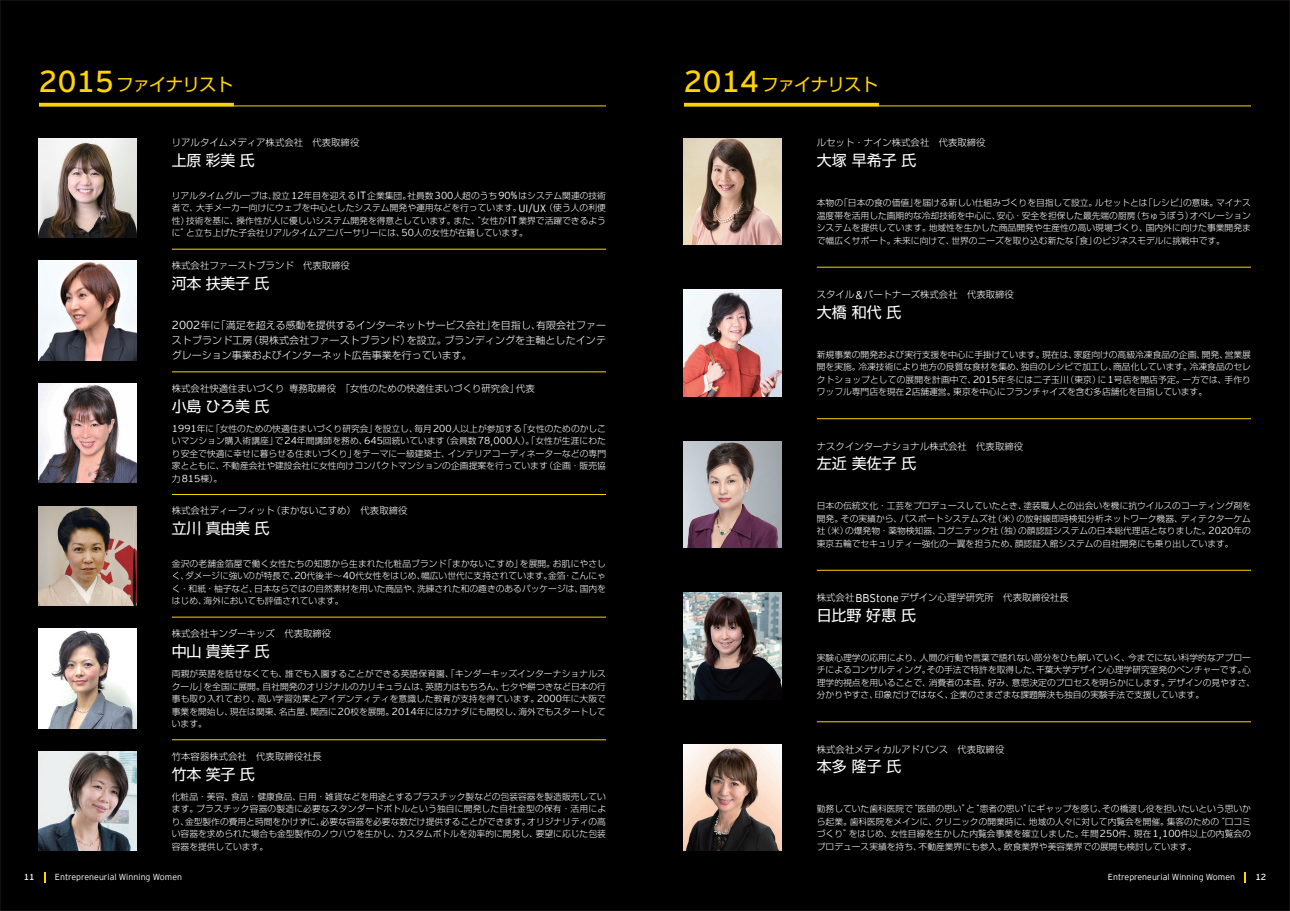
<style>
.page{position:relative;width:1290px;height:911px;background:#000}
.page>*{position:absolute;margin:0;border:0;box-sizing:border-box;transform-origin:0 0}
.t1{font:17.5px "Shin Go Pro";letter-spacing:-.05em;color:#fed304}
.t2{font:15px "Shin Go Pro";color:#fff}
.t3{font:300 10px/15px "Shin Go Pro";color:#fff;text-align:justify}
.t4{font:300 9.38px "Shin Go Pro";color:#fff}
.t5{font:300 8.75px/12.5px "Shin Go Pro";color:#fff;text-align:justify}
.t6{font:300 8.75px "EY Interstate";color:#fff}
.t7{font:8.75px "EY Interstate";color:#fff}
.s1{font-family:"EY Interstate";font-size:30.12px}
.s2{font-family:"EY Interstate";font-size:10.12px}
.s3{font-family:"EY Interstate";font-size:10.5px}
.s4{font-family:"EY Interstate";font-size:11.5px}
.s5{font-size:15.12px}
.s6{font-family:"EY Interstate";font-size:11.25px}
</style>
<div class="page">
<svg style="left:44px;top:872px;width:2px;height:10px"></svg>
<img style="left:39px;top:138px;width:97px;height:99px">
<hr style="left:172px;top:249px;width:434px;height:1px;background:#fed304">
<img style="left:39px;top:261px;width:97px;height:99px">
<hr style="left:172px;top:371px;width:434px;height:1px;background:#fed304">
<img style="left:39px;top:383px;width:97px;height:100px">
<hr style="left:172px;top:494px;width:434px;height:1px;background:#fed304">
<img style="left:39px;top:506px;width:97px;height:99px">
<hr style="left:172px;top:617px;width:434px;height:1px;background:#fed304">
<img style="left:39px;top:629px;width:97px;height:99px">
<hr style="left:172px;top:739px;width:434px;height:1px;background:#fed304">
<img style="left:39px;top:751px;width:97px;height:99px">
<img style="left:684px;top:138px;width:97px;height:106px">
<hr style="left:817px;top:267px;width:434px;height:1px;background:#fed304">
<img style="left:684px;top:290px;width:97px;height:106px">
<hr style="left:817px;top:418px;width:434px;height:1px;background:#fed304">
<img style="left:684px;top:441px;width:97px;height:106px">
<hr style="left:817px;top:570px;width:434px;height:1px;background:#fed304">
<img style="left:684px;top:593px;width:97px;height:106px">
<hr style="left:817px;top:721px;width:434px;height:1px;background:#fed304">
<img style="left:684px;top:744px;width:97px;height:106px">
<hr style="left:684px;top:103px;width:195px;height:3px;background:#fed304">
<hr style="left:684px;top:105px;width:567px;height:1px;background:#fed304">
<hr style="left:39px;top:103px;width:195px;height:3px;background:#fed304">
<hr style="left:39px;top:105px;width:567px;height:1px;background:#fed304">
<h1 class="t1" style="left:39px;top:70px;width:196px"><span class="s1">2015</span> ファイナリスト</h1>
<h1 class="t1" style="left:684px;top:70px;width:196px"><span class="s1">2014</span> ファイナリスト</h1>
<p class="t4" style="left:172px;top:135px;width:189px">リアルタイムメディア株式会社　代表取締役</p>
<h2 class="t2" style="left:172px;top:148px;width:84px">上原彩美氏</h2>
<p class="t5" style="left:172px;top:188px;width:436px">リアルタイムグループは、設立<span class="s2">12</span>年目を迎える<span class="s3">IT</span>企業集団。社員数<span class="s2">300</span>人超のうち<span class="s2">90</span><span class="s3">%</span>はシステム関連の技術者で、大手メーカー向けにウェブを中心としたシステム開発や運用などを行っています。<span class="s3">UI/UX</span>（使う人の利便性）技術を基に、操作性が人に優しいシステム開発を得意としています。また、“女性が<span class="s3">IT</span>業界で活躍できるように”と立ち上げた子会社リアルタイムアニバーサリーには、<span class="s2">50</span>人の女性が在籍しています。</p>
<p class="t4" style="left:172px;top:258px;width:180px">株式会社ファーストブランド　代表取締役</p>
<h2 class="t2" style="left:172px;top:271px;width:99px">河本扶美子氏</h2>
<p class="t3" style="left:172px;top:316px;width:436px"><span class="s4">2002</span>年に「満足を超える感動を提供するインターネットサービス会社」を目指し、有限会社ファーストブランド工房（現株式会社ファーストブランド）を設立。ブランディングを主軸としたインテグレーション事業およびインターネット広告事業を行っています。</p>
<p class="t4" style="left:172px;top:380px;width:364px">株式会社快適住まいづくり専務取締役　「女性のための快適住まいづくり研究会」代表</p>
<h2 class="t2" style="left:172px;top:393px;width:99px">小島ひろ美氏</h2>
<p class="t5" style="left:172px;top:421px;width:436px"><span class="s2">1991</span>年に「女性のための快適住まいづくり研究会」を設立し、毎月<span class="s2">200</span>人以上が参加する「女性のためのかしこいマンション購入術講座」で<span class="s2">24</span>年間講師を務め、<span class="s2">645</span>回続いています（会員数<span class="s2">78</span><span class="s3">,</span><span class="s2">000</span>人）。「女性が生涯にわたり安全で快適に幸せに暮らせる住まいづくり」をテーマに一級建築士、インテリアコーディネーターなどの専門家とともに、不動産会社や建設会社に女性向けコンパクトマンションの企画提案を行っています（企画・販売協力<span class="s2">815</span>棟）。</p>
<p class="t4" style="left:172px;top:503px;width:237px">株式会社ディーフィット（まかないこすめ）　代表取締役</p>
<h2 class="t2" style="left:172px;top:516px;width:99px">立川真由美<span class="s5">氏</span></h2>
<p class="t5" style="left:172px;top:556px;width:436px">金沢の老舗金箔屋で働く女性たちの知恵から生まれた化粧品ブランド「まかないこすめ」を展開。お肌にやさしく、ダメージに強いのが特長で、<span class="s2">20</span>代後半～<span class="s2">40</span>代女性をはじめ、幅広い世代に支持されています。金箔・こんにゃく・和紙・柚子など、日本ならではの自然素材を用いた商品や、洗練された和の趣きのあるパッケージは、国内をはじめ、海外においても評価されています。</p>
<p class="t4" style="left:172px;top:626px;width:161px">株式会社キンダーキッズ　代表取締役</p>
<h2 class="t2" style="left:172px;top:639px;width:99px">中山貴美子<span class="s5">氏</span></h2>
<p class="t5" style="left:172px;top:666px;width:436px">両親が英語を話せなくても、誰でも入園することができる英語保育園、「キンダーキッズインターナショナルスクール」を全国に展開。自社開発のオリジナルのカリキュラムは、英語力はもちろん、七夕や餅つきなど日本の行事も取り入れており、高い学習効果とアイデンティティを意識した教育が支持を得ています。<span class="s2">2000</span>年に大阪で事業を開始し、現在は関東、名古屋、関西に<span class="s2">20</span>校を展開。<span class="s2">2014</span>年にはカナダにも開校し、海外でもスタートしています。</p>
<p class="t4" style="left:172px;top:748px;width:151px">竹本容器株式会社 代表取締役社長</p>
<h2 class="t2" style="left:172px;top:761px;width:85px">竹本笑子<span class="s5">氏</span></h2>
<p class="t5" style="left:172px;top:789px;width:436px">化粧品・美容、食品・健康食品、日用・雑貨などを用途とするプラスチック製などの包装容器を製造販売しています。プラスチック容器の製造に必要なスタンダードボトルという独自に開発した自社金型の保有・活用により、金型製作の費用と時間をかけずに、必要な容器を必要な数だけ提供することができます。オリジナリティの高い容器を求められた場合も金型製作のノウハウを生かし、カスタムボトルを効率的に開発し、要望に応じた包装容器を提供しています。</p>
<p class="t4" style="left:817px;top:135px;width:170px">ルセット・ナイン株式会社　代表取締役</p>
<h2 class="t2" style="left:817px;top:148px;width:101px">大塚早希子氏</h2>
<p class="t5" style="left:817px;top:195px;width:436px">本物の「日本の食の価値」を届ける新しい仕組みづくりを目指して設立。ルセットとは「レシピ」の意味。マイナス温度帯を活用した画期的な冷却技術を中心に、安心・安全を担保した最先端の厨房（ちゅうぼう）オペレーションシステムを提供しています。地域性を生かした商品開発や生産性の高い現場づくり、国内外に向けた事業開発まで幅広くサポート。未来に向けて、世界のニーズを取り込む新たな「食」のビジネスモデルに挑戦中です。</p>
<p class="t4" style="left:817px;top:287px;width:199px">スタイル<span class="s6">&amp;</span>パートナーズ株式会社　代表取締役</p>
<h2 class="t2" style="left:817px;top:300px;width:86px">大橋和代氏</h2>
<p class="t5" style="left:817px;top:347px;width:436px">新規事業の開発および実行支援を中心に手掛けています。現在は、家庭向けの高級冷凍食品の企画、開発、営業展開を実施。冷凍技術により地方の良質な食材を集め、独自のレシピで加工し、商品化しています。冷凍食品のセレクトショップとしての展開を計画中で、<span class="s2">2015</span>年冬には二子玉川（東京）に<span class="s2">1</span>号店を開店予定。一方では、手作りワッフル専門店を現在<span class="s2">2</span>店舗運営。東京を中心にフランチャイズを含む多店舗化を目指しています。</p>
<p class="t4" style="left:817px;top:438px;width:208px">ナスクインターナショナル株式会社　代表取締役</p>
<h2 class="t2" style="left:817px;top:451px;width:101px">左近美佐子氏</h2>
<p class="t5" style="left:817px;top:498px;width:436px">日本の伝統文化・工芸をプロデュースしていたとき、塗装職人との出会いを機に抗ウイルスのコーティング剤を開発。その実績から、パスポートシステムズ社（米）の放射線即時検知分析ネットワーク機器、ディテクターケム社（米）の爆発物・薬物検知器、コグニテック社（独）の顔認証システムの日本総代理店となりました。<span class="s2">2020</span>年の東京五輪でセキュリティー強化の一翼を担うため、顔認証入館システムの自社開発にも乗り出しています。</p>
<p class="t4" style="left:817px;top:590px;width:254px">株式会社<span class="s6">BBStone</span>デザイン心理学研究所　代表取締役社長</p>
<h2 class="t2" style="left:817px;top:603px;width:101px">日比野好恵氏</h2>
<p class="t5" style="left:817px;top:650px;width:440px;text-align:left">実験心理学の応用により、人間の行動や言葉で語れない部分をひも解いていく、今までにない科学的なアプローチによるコンサルティング。その手法で特許を取得した、千葉大学デザイン心理学研究室発のベンチャーです。心理学的視点を用いることで、消費者の本音、好み、意思決定のプロセスを明らかにします。デザインの見やすさ、分かりやすさ、印象だけではなく、企業のさまざまな課題解決も独自の実験手法で支援しています。</p>
<p class="t4" style="left:817px;top:741px;width:189px">株式会社メディカルアドバンス　代表取締役</p>
<h2 class="t2" style="left:817px;top:754px;width:86px">本多隆子氏</h2>
<p class="t5" style="left:817px;top:801px;width:436px">勤務していた歯科医院で“医師の思い”と“患者の思い”にギャップを感じ、その橋渡し役を担いたいという思いから起業。歯科医院をメインに、クリニックの開業時に、地域の人々に対して内覧会を開催。集客のための“口コミづくり”をはじめ、女性目線を生かした内覧会事業を確立しました。年間<span class="s2">250</span>件、現在<span class="s2">1</span><span class="s3">,</span><span class="s2">100</span>件以上の内覧会のプロデュース実績を持ち、不動産業界にも参入。飲食業界や美容業界での展開も検討しています。</p>
<p class="t7" style="left:24px;top:871px;width:12px">11</p>
<p class="t6" style="left:55px;top:871px;width:129px">Entrepreneurial Winning Women</p>
<p class="t6" style="left:1108px;top:871px;width:129px">Entrepreneurial Winning Women</p>
<p class="t7" style="left:1255px;top:871px;width:12px">12</p>
</div>
